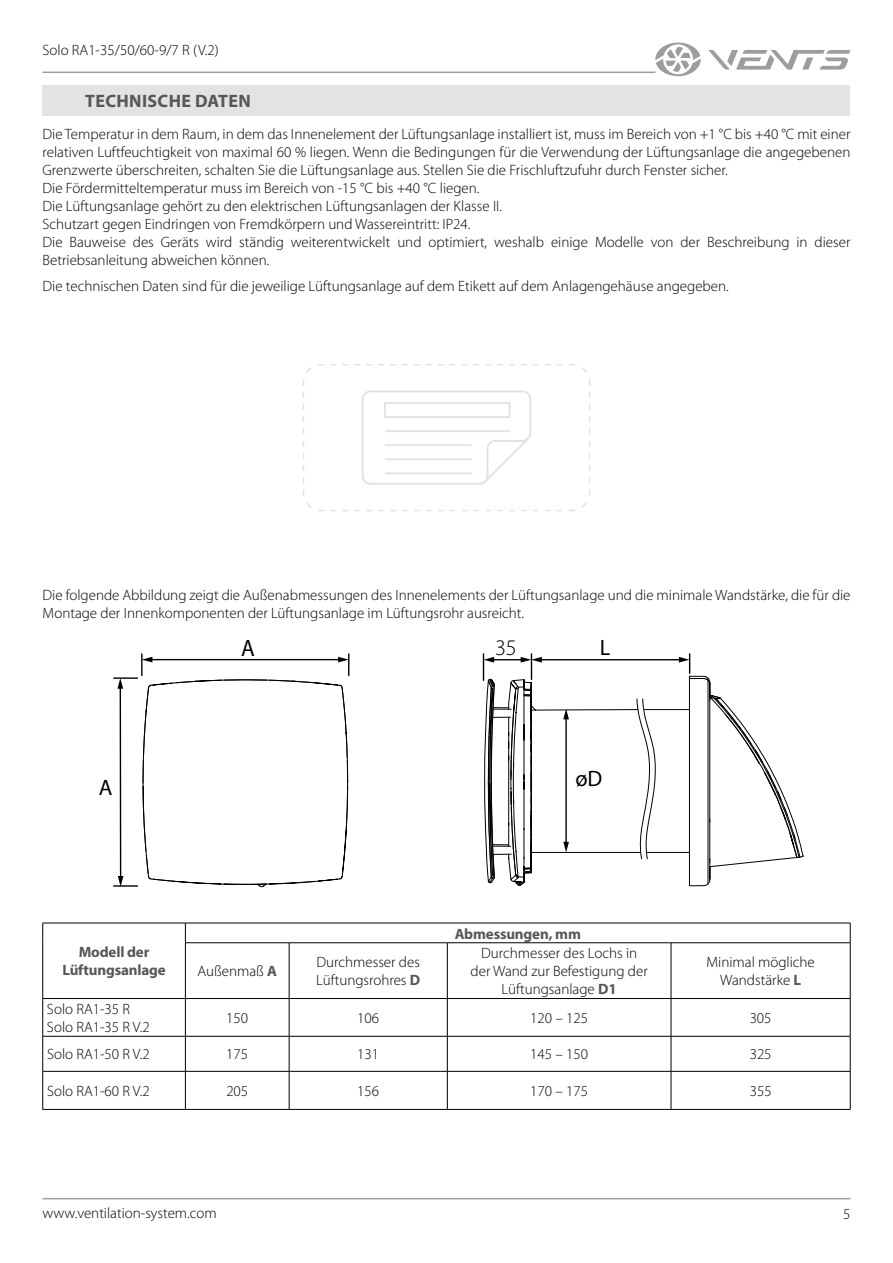
<style>
.page{position:relative;width:893px;height:1263px;background:#fff}
.page>*{position:absolute;margin:0;border:0;box-sizing:border-box;transform-origin:0 0}
.t1{font:23.7px "Myriad Pro";color:#000;scale:.94 1}
.t2{font:22.35px "Myriad Pro";color:#000}
.t3{font:300 22.35px "Myriad Pro";color:#000}
.t4{font:700 18px "Myriad Pro";letter-spacing:.02em;color:#575756}
.t5{font:300 15px/18px "Myriad Pro";color:#000}
.t6{font:700 15px/18px "Myriad Pro";letter-spacing:-.01em;color:#575756;text-align:center}
.s1{font-weight:700;color:#575756}
</style>
<div class="page">
<hr style="left:43px;top:1198px;width:807px;height:1px;background:#9d9d9c">
<hr style="left:43px;top:72px;width:612px;height:1px;background:#9d9d9c">
<svg style="left:708px;top:50px;width:142px;height:20px"></svg>
<svg style="left:655px;top:43px;width:46px;height:33px"></svg>
<hr style="left:114px;top:677px;width:23px;height:2px;background:#000">
<hr style="left:114px;top:885px;width:23px;height:2px;background:#000">
<hr style="left:120px;top:687px;width:1px;height:191px;background:#000">
<svg style="left:117px;top:678px;width:6px;height:11px"></svg>
<svg style="left:118px;top:876px;width:5px;height:11px"></svg>
<hr style="left:141px;top:654px;width:2px;height:21px;background:#000">
<hr style="left:540px;top:659px;width:141px;height:1px;background:#000">
<hr style="left:646px;top:852px;width:43px;height:1px;background:#010203">
<hr style="left:644px;top:709px;width:45px;height:1px;background:#010203">
<svg style="left:679px;top:654px;width:147px;height:269px"></svg>
<div style="left:43px;top:85px;width:807px;height:31px;background:#e3e3e3"></div>
<svg style="left:657px;top:943px;width:193px;height:166px"></svg>
<svg style="left:850px;top:923px;width:1px;height:19px"></svg>
<hr style="left:43px;top:923px;width:142px;height:1px;background:#000">
<svg style="left:42px;top:923px;width:1px;height:20px"></svg>
<hr style="left:42px;top:943px;width:1px;height:55px;background:#000">
<svg style="left:142px;top:364px;width:515px;height:836px"></svg>
<hr style="left:289px;top:923px;width:158px;height:1px;background:#000">
<hr style="left:447px;top:923px;width:224px;height:1px;background:#000">
<hr style="left:671px;top:923px;width:179px;height:1px;background:#000">
<hr style="left:185px;top:942px;width:104px;height:1px;background:#000">
<hr style="left:185px;top:943px;width:1px;height:55px;background:#000">
<hr style="left:289px;top:942px;width:158px;height:1px;background:#000">
<hr style="left:289px;top:943px;width:1px;height:55px;background:#000">
<hr style="left:447px;top:942px;width:224px;height:1px;background:#000">
<hr style="left:447px;top:943px;width:1px;height:55px;background:#000">
<hr style="left:671px;top:942px;width:179px;height:1px;background:#000">
<hr style="left:671px;top:943px;width:1px;height:55px;background:#000">
<hr style="left:850px;top:943px;width:1px;height:55px;background:#000">
<hr style="left:43px;top:998px;width:142px;height:1px;background:#000">
<hr style="left:42px;top:999px;width:1px;height:37px;background:#000">
<hr style="left:185px;top:998px;width:104px;height:1px;background:#000">
<hr style="left:185px;top:999px;width:1px;height:37px;background:#000">
<hr style="left:289px;top:998px;width:158px;height:1px;background:#000">
<hr style="left:289px;top:999px;width:1px;height:37px;background:#000">
<hr style="left:447px;top:998px;width:224px;height:1px;background:#000">
<hr style="left:447px;top:999px;width:1px;height:37px;background:#000">
<hr style="left:671px;top:998px;width:179px;height:1px;background:#000">
<hr style="left:671px;top:999px;width:1px;height:37px;background:#000">
<hr style="left:850px;top:999px;width:1px;height:37px;background:#000">
<hr style="left:43px;top:1036px;width:142px;height:1px;background:#000">
<hr style="left:42px;top:1036px;width:1px;height:35px;background:#000">
<hr style="left:185px;top:1036px;width:104px;height:1px;background:#000">
<hr style="left:185px;top:1036px;width:1px;height:35px;background:#000">
<hr style="left:289px;top:1036px;width:158px;height:1px;background:#000">
<hr style="left:289px;top:1036px;width:1px;height:35px;background:#000">
<hr style="left:447px;top:1036px;width:224px;height:1px;background:#000">
<hr style="left:447px;top:1036px;width:1px;height:35px;background:#000">
<hr style="left:671px;top:1036px;width:179px;height:1px;background:#000">
<hr style="left:671px;top:1036px;width:1px;height:35px;background:#000">
<hr style="left:850px;top:1036px;width:1px;height:35px;background:#000">
<hr style="left:43px;top:1071px;width:142px;height:1px;background:#000">
<hr style="left:42px;top:1071px;width:1px;height:38px;background:#000">
<hr style="left:185px;top:1071px;width:104px;height:1px;background:#000">
<hr style="left:185px;top:1071px;width:1px;height:38px;background:#000">
<hr style="left:289px;top:1071px;width:158px;height:1px;background:#000">
<hr style="left:289px;top:1071px;width:1px;height:38px;background:#000">
<hr style="left:447px;top:1071px;width:224px;height:1px;background:#000">
<hr style="left:447px;top:1071px;width:1px;height:38px;background:#000">
<hr style="left:671px;top:1071px;width:179px;height:1px;background:#000">
<hr style="left:671px;top:1071px;width:1px;height:38px;background:#000">
<hr style="left:850px;top:1071px;width:1px;height:38px;background:#000">
<hr style="left:43px;top:1109px;width:142px;height:1px;background:#000">
<hr style="left:185px;top:1109px;width:104px;height:1px;background:#000">
<hr style="left:289px;top:1109px;width:158px;height:1px;background:#000">
<hr style="left:447px;top:1109px;width:224px;height:1px;background:#000">
<hr style="left:671px;top:1109px;width:179px;height:1px;background:#000">
<p class="t5" style="left:43px;top:41px;width:178px">Solo RA1-35/50/60-9/7 R (V.2)</p>
<p class="t4" style="left:85px;top:89px;width:167px">TECHNISCHE DATEN</p>
<p class="t5" style="left:43px;top:125px;width:809px">Die Temperatur in dem Raum, in dem das Innenelement der Lüftungsanlage installiert ist, muss im Bereich von +1 °C bis +40 °C mit einer relativen Luftfeuchtigkeit von maximal 60 % liegen. Wenn die Bedingungen für die Verwendung der Lüftungsanlage die angegebenen Grenzwerte überschreiten, schalten Sie die Lüftungsanlage aus. Stellen Sie die Frischluftzufuhr durch Fenster sicher.<br>Die Fördermitteltemperatur muss im Bereich von -15 °C bis +40 °C liegen.<br>Die Lüftungsanlage gehört zu den elektrischen Lüftungsanlagen der Klasse II.<br>Schutzart gegen Eindringen von Fremdkörpern und Wassereintritt: IP24.<br>Die Bauweise des Geräts wird ständig weiterentwickelt und optimiert, weshalb einige Modelle von der Beschreibung in dieser Betriebsanleitung abweichen können.</p>
<p class="t5" style="left:43px;top:278px;width:688px">Die technischen Daten sind für die jeweilige Lüftungsanlage auf dem Etikett auf dem Anlagengehäuse angegeben.</p>
<p class="t5" style="left:43px;top:586px;width:809px">Die folgende Abbildung zeigt die Außenabmessungen des Innenelements der Lüftungsanlage und die minimale Wandstärke, die für die<br>Montage der Innenkomponenten der Lüftungsanlage im Lüftungsrohr ausreicht.</p>
<h2 class="t2" style="left:99px;top:774px;width:15px">A</h2>
<h1 class="t1" style="left:241px;top:633px;width:16px">A</h1>
<h2 class="t3" style="left:495px;top:635px;width:23px">35</h2>
<h2 class="t2" style="left:600px;top:633px;width:12px">L</h2>
<h2 class="t2" style="left:575px;top:765px;width:29px">øD</h2>
<p class="t6" style="left:62px;top:943px;width:105px">Modell der<br>Lüftungsanlage</p>
<p class="t6" style="left:455px;top:924px;width:128px">Abmessungen, mm</p>
<p class="t5" style="left:197px;top:962px;width:81px">Außenmaß <span class="s1">A</span></p>
<p class="t5" style="left:316px;top:953px;width:106px">Durchmesser des<br>Lüftungsrohres <span class="s1">D</span></p>
<p class="t5" style="left:471px;top:944px;width:179px;text-align:center">Durchmesser des Lochs in der Wand zur Befestigung der<br>Lüftungsanlage <span class="s1">D1</span></p>
<p class="t5" style="left:706px;top:953px;width:110px;text-align:center">Minimal mögliche<br>Wandstärke <span class="s1">L</span></p>
<p class="t5" style="left:47px;top:1000px;width:104px">Solo RA1-35 R<br>Solo RA1-35 R V.2</p>
<p class="t5" style="left:226px;top:1009px;width:23px">150</p>
<p class="t5" style="left:357px;top:1009px;width:23px">106</p>
<p class="t5" style="left:530px;top:1009px;width:59px">120 – 125</p>
<p class="t5" style="left:750px;top:1009px;width:23px">305</p>
<p class="t5" style="left:47px;top:1046px;width:104px">Solo RA1-50 R V.2</p>
<p class="t5" style="left:226px;top:1046px;width:23px">175</p>
<p class="t5" style="left:357px;top:1046px;width:23px">131</p>
<p class="t5" style="left:530px;top:1046px;width:59px">145 – 150</p>
<p class="t5" style="left:750px;top:1046px;width:23px">325</p>
<p class="t5" style="left:47px;top:1082px;width:104px">Solo RA1-60 R V.2</p>
<p class="t5" style="left:226px;top:1082px;width:23px">205</p>
<p class="t5" style="left:357px;top:1082px;width:23px">156</p>
<p class="t5" style="left:530px;top:1082px;width:59px">170 – 175</p>
<p class="t5" style="left:750px;top:1082px;width:23px">355</p>
<p class="t5" style="left:43px;top:1204px;width:176px">www.ventilation-system.com</p>
<p class="t5" style="left:843px;top:1205px;width:9px">5</p>
</div>
